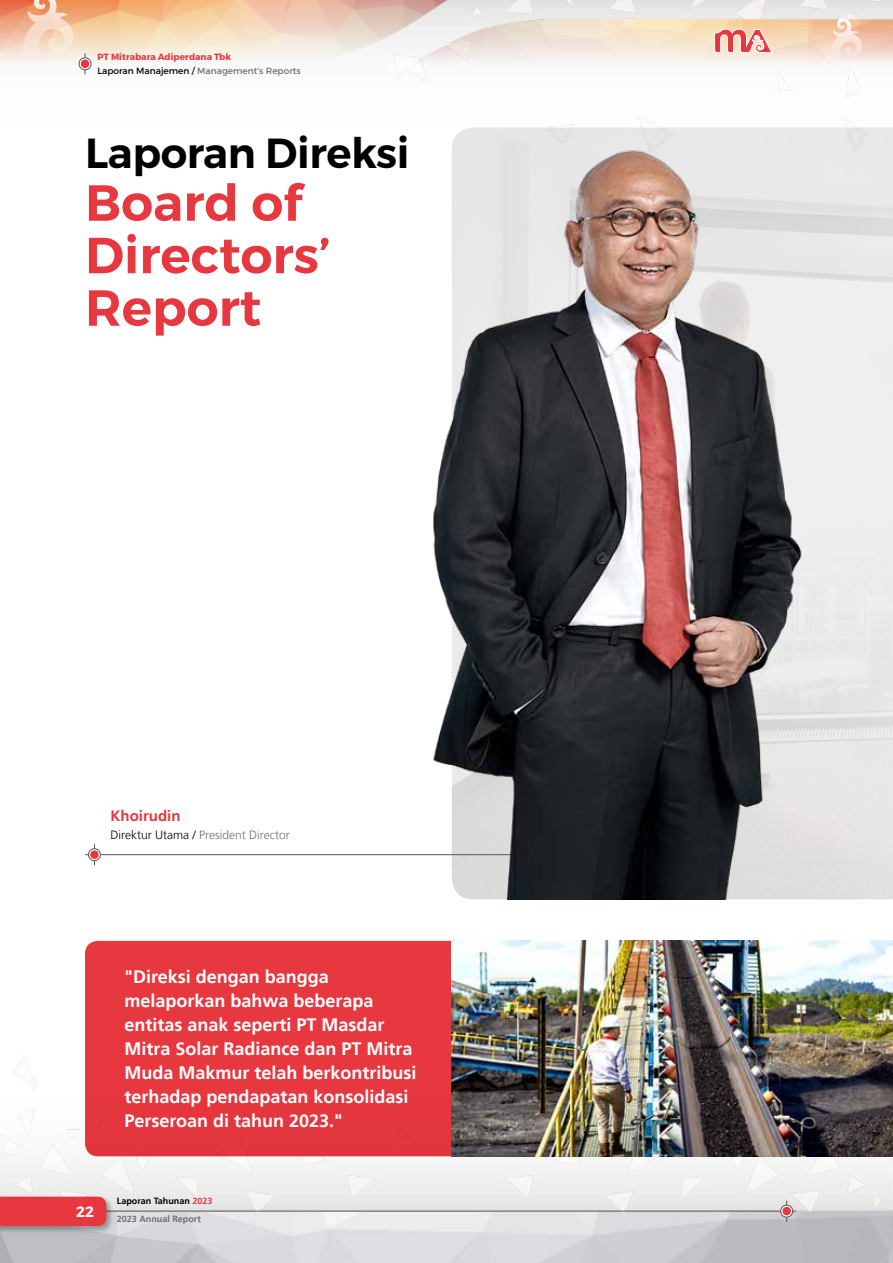
<style>
.page{position:relative;width:893px;height:1263px;background:#fff}
.page>*{position:absolute;margin:0;border:0;box-sizing:border-box;transform-origin:0 0}
.t1{font:50.7px/52.5px "Trueno S Bd";color:#e7373f}
.t2{font:42px "Trueno S Bd";letter-spacing:-.01em;color:#000}
.t3{font:700 18px/24px "Frutiger LT";color:#fff}
.t4{font:700 15px "Frutiger LT";color:#e7373f}
.t5{font:15px "Trueno S Bd";color:#fff}
.t6{font:300 12px "Frutiger LT";color:#706f6f}
.t7{font:9px "Trueno Rg";color:#706f6f}
.t8{font:700 9px/18px "Frutiger LT";color:#706f6f}
.t9{font:9px "Trueno Bd";color:#e7373f}
.s1{color:#000}
.s2{color:#e7373f}
</style>
<div class="page">
<div style="left:85px;top:941px;width:367px;height:114px;background:#e7373f"></div>
<img style="left:452px;top:941px;width:441px;height:114px">
<hr style="left:85px;top:854px;width:536px;height:1px;background:#575756">
<div style="left:88px;top:848px;width:13px;height:13px;border:1px solid #575756;border-radius:50%"></div>
<div style="left:90px;top:850px;width:9px;height:9px;background:#e7373f;border-radius:50%"></div>
<img style="left:361px;top:186px;width:490px;height:713px">
<img style="left:78px;top:65px;width:815px;height:121px">
<img style="left:0;top:0;width:893px;height:65px">
<img style="left:0;top:1055px;width:893px;height:208px">
<hr style="left:105px;top:1211px;width:691px;height:1px;background:#575756">
<svg style="left:781px;top:1205px;width:12px;height:12px"></svg>
<div style="left:780px;top:1205px;width:13px;height:12px;border:1px solid #575756;border-radius:50%"></div>
<div style="left:782px;top:1207px;width:9px;height:8px;background:#e7373f;border-radius:50%"></div>
<div style="left:0;top:1195px;width:114px;height:39px;background:#000;opacity:.3"></div>
<div style="left:0;top:1197px;width:106px;height:29px;background:#e7373f"></div>
<svg style="left:79px;top:58px;width:12px;height:12px"></svg>
<div style="left:79px;top:57px;width:12px;height:13px;border:1px solid #575756;border-radius:50%"></div>
<div style="left:81px;top:60px;width:8px;height:8px;background:#e7373f;border-radius:50%"></div>
<svg style="left:5px;top:0;width:68px;height:64px;background:#f3c9b0"></svg>
<svg style="left:819px;top:17px;width:43px;height:47px;background:#f4d9c9"></svg>
<svg style="left:714px;top:15px;width:58px;height:54px"></svg>
<p class="t9" style="left:97px;top:51px;width:135px">PT Mitrabara Adiperdana Tbk</p>
<p class="t7" style="left:97px;top:65px;width:205px"><span class="s1">Laporan Manajemen /</span> Management’s Reports</p>
<h2 class="t2" style="left:85px;top:127px;width:326px">Laporan Direksi</h2>
<h1 class="t1" style="left:85px;top:177px;width:247px">Board of<br>Directors’<br>Report</h1>
<p class="t4" style="left:111px;top:807px;width:72px">Khoirudin</p>
<p class="t6" style="left:111px;top:828px;width:181px"><span class="s1">Direktur Utama /</span> President Director</p>
<p class="t3" style="left:124px;top:965px;width:294px">"Direksi dengan bangga melaporkan bahwa beberapa entitas anak seperti PT Masdar<br>Mitra Solar Radiance dan PT Mitra<br>Muda Makmur telah berkontribusi terhadap pendapatan konsolidasi<br>Perseroan di tahun 2023."</p>
<p class="t5" style="left:76px;top:1202px;width:19px">22</p>
<p class="t8" style="left:117px;top:1192px;width:97px"><span class="s1">Laporan Tahunan</span> <span class="s2">2023<br></span>2023 Annual Report</p>
</div>
